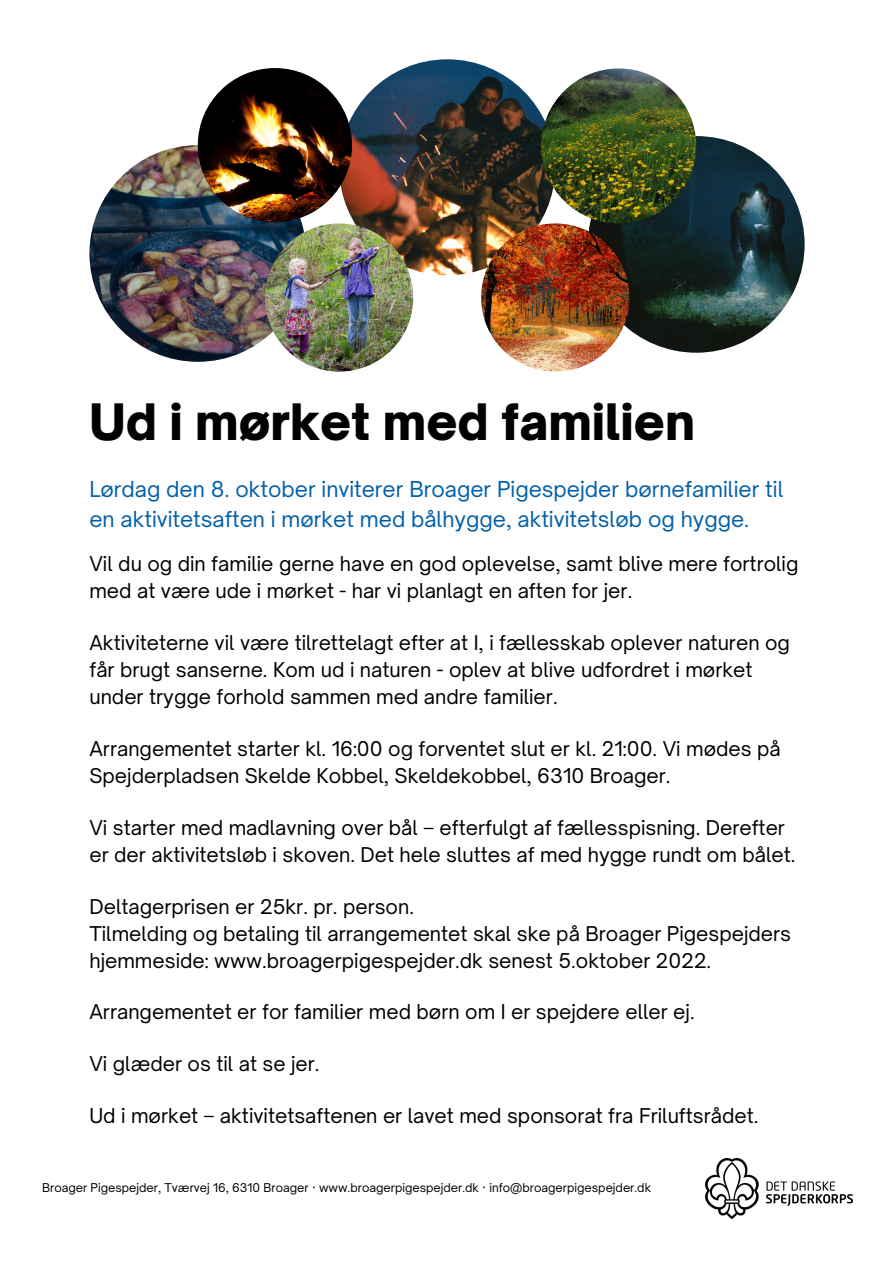
<style>
.page{position:relative;width:894px;height:1264px;background:#fff}
.page>*{position:absolute;margin:0;border:0;box-sizing:border-box;transform-origin:0 0}
.t1{font:900 48px "Open Sauce One";color:#000}
.t2{font:21px/29.2px "Open Sauce One";color:#005faa}
.t3{font:19.5px/27px "Open Sauce One";color:#000}
.t4{font:11.55px "Open Sauce One";color:#000}
</style>
<div class="page">
<img style="left:705px;top:1158px;width:147px;height:60px">
<img style="left:89px;top:145px;width:217px;height:217px;border-radius:50%">
<img style="left:339px;top:59px;width:216px;height:216px;border-radius:50%">
<img style="left:198px;top:68px;width:154px;height:154px;border-radius:50%">
<img style="left:265px;top:223px;width:148px;height:148px;border-radius:50%">
<img style="left:587px;top:136px;width:217px;height:217px;border-radius:50%">
<img style="left:541px;top:68px;width:155px;height:155px;border-radius:50%">
<img style="left:481px;top:223px;width:148px;height:148px;border-radius:50%">
<h1 class="t1" style="left:89px;top:392px;width:607px">Ud i mørket med familien</h1>
<p class="t2" style="left:89px;top:475px;width:695px">Lørdag den 8. oktober inviterer Broager Pigespejder børnefamilier til en aktivitetsaften i mørket med bålhygge, aktivitetsløb og hygge.</p>
<p class="t3" style="left:89px;top:550px;width:710px">Vil du og din familie gerne have en god oplevelse, samt blive mere fortrolig med at være ude i mørket - har vi planlagt en aften for jer.</p>
<p class="t3" style="left:89px;top:629px;width:701px">Aktiviteterne vil være tilrettelagt efter at I, i fællesskab oplever naturen og får brugt sanserne. Kom ud i naturen - oplev at blive udfordret i mørket under trygge forhold sammen med andre familier.</p>
<p class="t3" style="left:89px;top:735px;width:692px">Arrangementet starter kl. 16:00 og forventet slut er kl. 21:00. Vi mødes på<br>Spejderpladsen Skelde Kobbel, Skeldekobbel, 6310 Broager.</p>
<p class="t3" style="left:89px;top:813px;width:707px">Vi starter med madlavning over bål – efterfulgt af fællesspisning. Derefter er der aktivitetsløb i skoven. Det hele sluttes af med hygge rundt om bålet.</p>
<p class="t3" style="left:89px;top:892px;width:703px">Deltagerprisen er 25kr. pr. person.<br>Tilmelding og betaling til arrangementet skal ske på Broager Pigespejders hjemmeside: www.broagerpigespejder.dk senest 5.oktober 2022.</p>
<p class="t3" style="left:89px;top:998px;width:606px">Arrangementet er for familier med børn om I er spejdere eller ej.</p>
<p class="t3" style="left:89px;top:1050px;width:232px">Vi glæder os til at se jer.</p>
<p class="t3" style="left:89px;top:1102px;width:670px">Ud i mørket – aktivitetsaftenen er lavet med sponsorat fra Friluftsrådet.</p>
<p class="t4" style="left:42px;top:1180px;width:610px">Broager Pigespejder, Tværvej 16, 6310 Broager · www.broagerpigespejder.dk · info@broagerpigespejder.dk</p>
</div>
